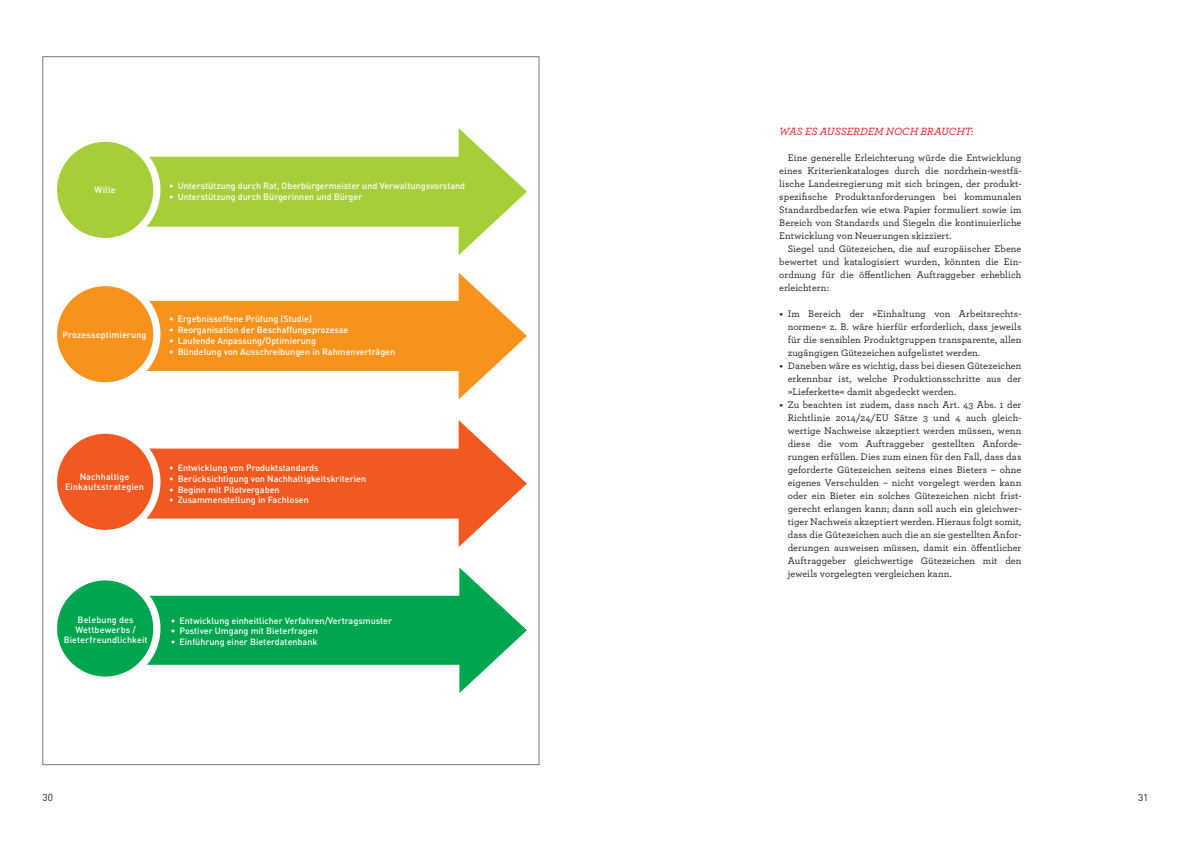
<style>
.page{position:relative;width:1191px;height:842px;background:#fff}
.page>*{position:absolute;margin:0;border:0;box-sizing:border-box;transform-origin:0 0}
.t1{font:italic 500 11px "Archer";letter-spacing:-.005em;color:#ee1d23}
.t2{font:500 10px/13px "Archer";color:#231f20;text-align:justify}
.t3{font:10px "DIN Pro";color:#231f20}
.t4{font:500 9px/10px "DIN Pro";color:#fff;text-align:center}
.s1{font-family:"DIN Pro";font-weight:400;font-size:8px}
</style>
<div class="page">
<div style="left:135px;top:157px;width:337px;height:70px;background:#a6ce39"></div>
<svg style="left:458px;top:128px;width:69px;height:127px"></svg>
<div style="left:135px;top:301px;width:337px;height:70px;background:#f7931d"></div>
<svg style="left:458px;top:272px;width:69px;height:127px"></svg>
<div style="left:135px;top:449px;width:337px;height:70px;background:#f15921"></div>
<svg style="left:458px;top:420px;width:69px;height:127px"></svg>
<div style="left:135px;top:596px;width:338px;height:69px;background:#00a54f"></div>
<svg style="left:459px;top:567px;width:68px;height:126px"></svg>
<div style="left:53px;top:138px;width:104px;height:104px;background:#a6ce39;border-radius:50%"></div>
<div style="left:50px;top:135px;width:110px;height:110px;border:7px solid #fff;border-radius:50%"></div>
<div style="left:53px;top:283px;width:104px;height:103px;background:#f7931d;border-radius:50%"></div>
<div style="left:50px;top:279px;width:110px;height:110px;border:7px solid #fff;border-radius:50%"></div>
<div style="left:53px;top:430px;width:104px;height:103px;background:#f15921;border-radius:50%"></div>
<div style="left:50px;top:426px;width:110px;height:111px;border:7px solid #fff;border-radius:50%"></div>
<div style="left:53px;top:577px;width:104px;height:103px;background:#00a54f;border-radius:50%"></div>
<div style="left:50px;top:573px;width:110px;height:111px;border:7px solid #fff;border-radius:50%"></div>
<p class="t4" style="left:95px;top:185px;width:23px">Wille</p>
<p class="t4" style="left:169px;top:180px;width:297px">• Unterstützung durch Rat, Oberbürgermeister und Verwaltungsvorstand</p>
<p class="t4" style="left:169px;top:191px;width:195px">• Unterstützung durch Bürgerinnen und Bürger</p>
<p class="t4" style="left:62px;top:329px;width:86px">Prozessoptimierung</p>
<p class="t4" style="left:169px;top:314px;width:144px">• Ergebnissoffene Prüfung (Studie)</p>
<p class="t4" style="left:169px;top:325px;width:181px">• Reorganisation der Beschaffungsprozesse</p>
<p class="t4" style="left:169px;top:335px;width:148px">• Laufende Anpassung/Optimierung</p>
<p class="t4" style="left:169px;top:346px;width:228px">• Bündelung von Ausschreibungen in Rahmenverträgen</p>
<p class="t4" style="left:65px;top:472px;width:80px">Nachhaltige<br>Einkaufsstrategien</p>
<p class="t4" style="left:169px;top:462px;width:151px">• Entwicklung von Produktstandards</p>
<p class="t4" style="left:169px;top:473px;width:198px">• Berücksichtigung von Nachhaltigkeitskriterien</p>
<p class="t4" style="left:169px;top:484px;width:112px">• Beginn mit Pilotvergaben</p>
<p class="t4" style="left:169px;top:495px;width:141px">• Zusammenstellung in Fachlosen</p>
<p class="t4" style="left:64px;top:614px;width:85px">Belebung des<br>Wettbewerbs /<br>Bieterfreundlichkeit</p>
<p class="t4" style="left:171px;top:615px;width:223px">• Entwicklung einheitlicher Verfahren/Vertragsmuster</p>
<p class="t4" style="left:171px;top:626px;width:148px">• Postiver Umgang mit Bieterfragen</p>
<p class="t4" style="left:171px;top:637px;width:148px">• Einführung einer Bieterdatenbank</p>
<p class="t1" style="left:779px;top:123px;width:196px">WAS ES AUSSERDEM NOCH BRAUCHT:</p>
<p class="t2" style="left:779px;top:150px;width:244px;text-indent:8px">Eine generelle Erleichterung würde die Entwicklung eines Kriterienkataloges durch die nordrhein-westfä&shy;lische Landesregierung mit sich bringen, der produkt&shy;spezifische Produktanforderungen bei kommunalen Standardbedarfen wie etwa Papier formuliert sowie im Bereich von Standards und Siegeln die kontinuierliche Entwicklung von Neuerungen skizziert.</p>
<p class="t2" style="left:779px;top:241px;width:244px;text-indent:8px">Siegel und Gütezeichen, die auf europäischer Ebene bewertet und katalogisiert wurden, könnten die Ein&shy;ordnung für die öffentlichen Auftraggeber erheblich erleichtern:</p>
<p class="t2" style="left:787px;top:306px;width:235px;text-indent:-9px"><span class="s1">•</span> Im Bereich der »Einhaltung von Arbeitsrechts&shy;normen« z. B. wäre hierfür erforderlich, dass jeweils für die sensiblen Produktgruppen transparente, allen zugängigen Gütezeichen aufgelistet werden.</p>
<p class="t2" style="left:787px;top:358px;width:235px;text-indent:-9px"><span class="s1">•</span> Daneben wäre es wichtig, dass bei diesen Gütezeichen erkennbar ist, welche Produktionsschritte aus der »Lieferkette« damit abgedeckt werden.</p>
<p class="t2" style="left:787px;top:397px;width:235px;text-indent:-9px"><span class="s1">•</span> Zu beachten ist zudem, dass nach Art. 43 Abs. 1 der Richtlinie 2014/24/EU Sätze 3 und 4 auch gleich&shy;wertige Nachweise akzeptiert werden müssen, wenn diese die vom Auftraggeber gestellten Anforde&shy;rungen erfüllen. Dies zum einen für den Fall, dass das geforderte Gütezeichen seitens eines Bieters – ohne eigenes Verschulden – nicht vorgelegt werden kann oder ein Bieter ein solches Gütezeichen nicht frist&shy;gerecht erlangen kann; dann soll auch ein gleichwer&shy;tiger Nachweis akzeptiert werden. Hieraus folgt somit, dass die Gütezeichen auch die an sie gestellten Anfor&shy;derungen ausweisen müssen, damit ein öffentlicher Auftraggeber gleichwertige Gütezeichen mit den jeweils vorgelegten vergleichen kann.</p>
<p class="t3" style="left:43px;top:790px;width:12px">30</p>
<p class="t3" style="left:1138px;top:790px;width:12px">31</p>
</div>
